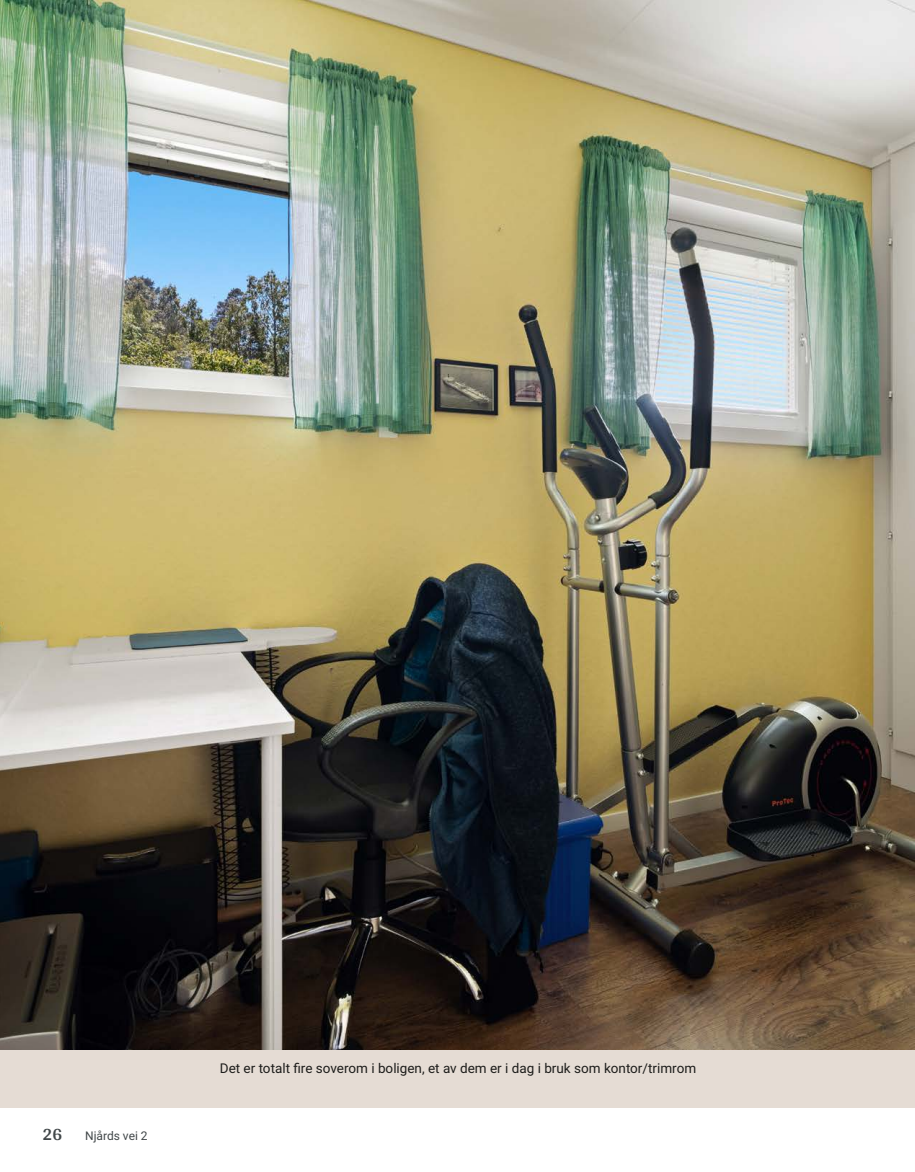
<style>
.page{position:relative;width:915px;height:1172px;background:#fff}
.page>*{position:absolute;margin:0;border:0;box-sizing:border-box;transform-origin:0 0}
.t1{font:700 18px "Arya";color:#414749}
.t2{font:13.5px "Roboto Vitec";color:#1d1d1b}
.t3{font:12px "Roboto Vitec";color:#414749}
</style>
<div class="page">
<img style="left:0;top:0;width:914px;height:1050px">
<div style="left:0;top:1050px;width:914px;height:58px;background:#e5dcd4"></div>
<h1 class="t1" style="left:43px;top:1123px;width:21px">26</h1>
<p class="t3" style="left:85px;top:1127px;width:64px">Njårds vei 2</p>
<p class="t2" style="left:220px;top:1059px;width:477px">Det er totalt fire soverom i boligen, et av dem er i dag i bruk som kontor/trimrom</p>
</div>
